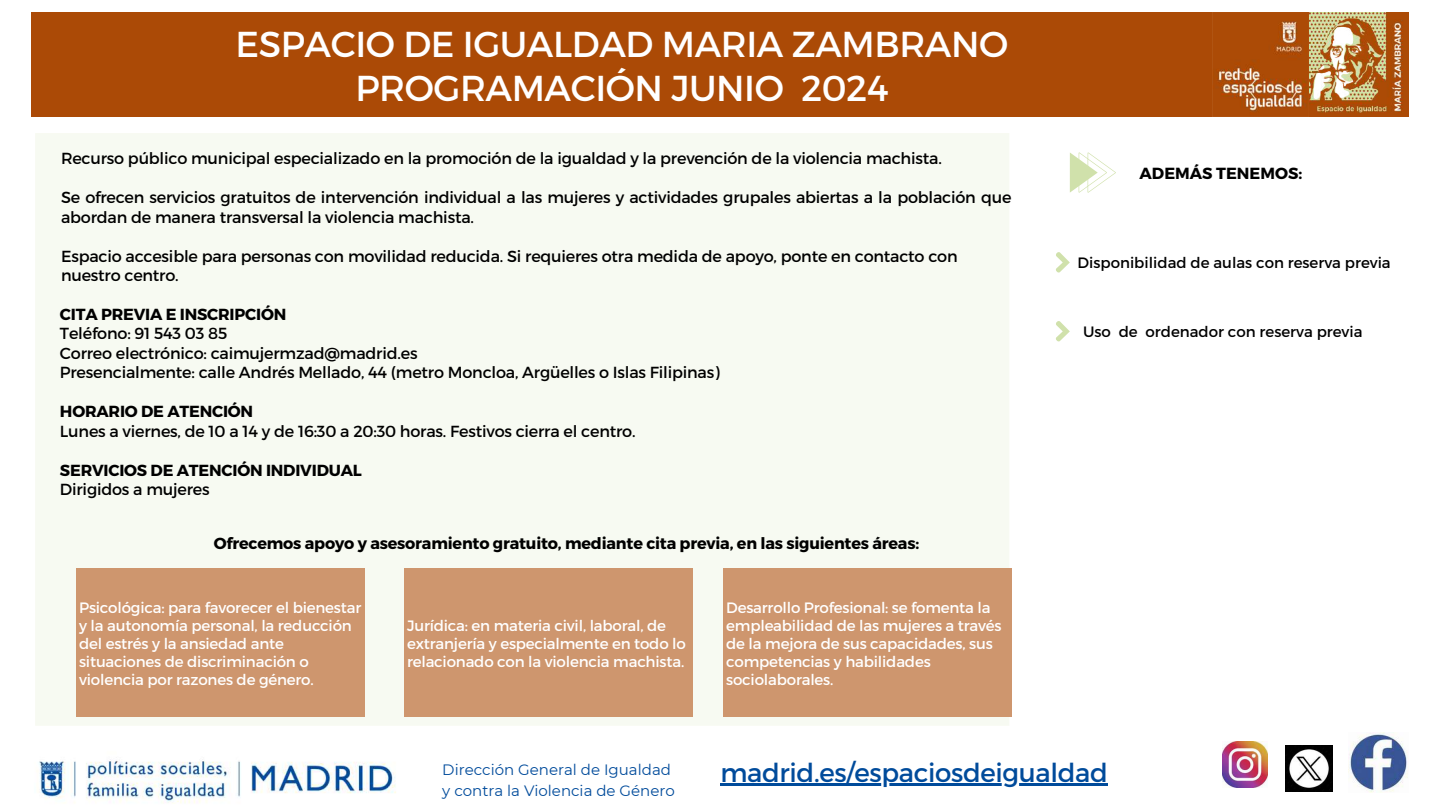
<style>
.page{position:relative;width:1440px;height:810px;background:#fff}
.page>*{position:absolute;margin:0;border:0;box-sizing:border-box;transform-origin:0 0}
.t1{font:36px/44.2px "Montserrat";letter-spacing:-.01em;color:#fff;text-align:center}
.t2{font:26px "Montserrat";letter-spacing:-.01em;color:#004b9b}
.t3{font:700 16.1px "Montserrat";color:#000}
.t4{font:16px/19.5px "Montserrat";letter-spacing:-.01em;color:#000}
.t5{font:700 16px "Montserrat";letter-spacing:-.01em;color:#000}
.t6{font:15px/18px "Montserrat";letter-spacing:-.01em;color:#fff}
.t7{font:15px "Montserrat";color:#000}
.t8{font:15px/21px "Montserrat";color:#004b9b}
</style>
<div class="page">
<div style="left:32px;top:12px;width:1180px;height:105px;background:#ab4a06"></div>
<img style="left:1212px;top:12px;width:196px;height:105px">
<svg style="left:1070px;top:152px;width:46px;height:41px"></svg>
<svg style="left:1056px;top:252px;width:14px;height:21px"></svg>
<svg style="left:1056px;top:321px;width:14px;height:21px"></svg>
<div style="left:35px;top:133px;width:977px;height:593px;background:#f7faf2"></div>
<div style="left:76px;top:569px;width:288px;height:148px;background:#ce966e"></div>
<div style="left:404px;top:569px;width:288px;height:148px;background:#ce966e"></div>
<div style="left:723px;top:569px;width:288px;height:148px;background:#ce966e"></div>
<img style="left:39px;top:759px;width:357px;height:44px">
<hr style="left:720px;top:783px;width:388px;height:2px;background:#004b9b">
<img style="left:1223px;top:742px;width:44px;height:45px">
<img style="left:1348px;top:732px;width:60px;height:60px">
<img style="left:1286px;top:745px;width:46px;height:47px">
<h1 class="t1" style="left:236px;top:20px;width:774px">ESPACIO DE IGUALDAD MARIA ZAMBRANO<br>PROGRAMACIÓN JUNIO 2024</h1>
<p class="t4" style="left:61px;top:148px;width:882px">Recurso público municipal especializado en la promoción de la igualdad y la prevención de la violencia machista.</p>
<p class="t4" style="left:61px;top:187px;width:952px">Se ofrecen servicios gratuitos de intervención individual a las mujeres y actividades grupales abiertas a la población que abordan de manera transversal la violencia machista.</p>
<p class="t4" style="left:61px;top:246px;width:898px">Espacio accesible para personas con movilidad reducida. Si requieres otra medida de apoyo, ponte en contacto con nuestro centro.</p>
<p class="t5" style="left:60px;top:304px;width:228px">CITA PREVIA E INSCRIPCIÓN</p>
<p class="t4" style="left:60px;top:323px;width:661px">Teléfono: 91 543 03 85<br>Correo electrónico: caimujermzad@madrid.es<br>Presencialmente: calle Andrés Mellado, 44 (metro Moncloa, Argüelles o Islas Filipinas)</p>
<p class="t5" style="left:60px;top:401px;width:195px">HORARIO DE ATENCIÓN</p>
<p class="t4" style="left:60px;top:420px;width:577px">Lunes a viernes, de 10 a 14 y de 16:30 a 20:30 horas. Festivos cierra el centro.</p>
<p class="t5" style="left:60px;top:460px;width:303px">SERVICIOS DE ATENCIÓN INDIVIDUAL</p>
<p class="t4" style="left:60px;top:479px;width:151px">Dirigidos a mujeres</p>
<p class="t5" style="left:214px;top:533px;width:707px">Ofrecemos apoyo y asesoramiento gratuito, mediante cita previa, en las siguientes áreas:</p>
<p class="t6" style="left:79px;top:598px;width:284px">Psicológica: para favorecer el bienestar y la autonomía personal, la reducción del estrés y la ansiedad ante situaciones de discriminación o violencia por razones de género.</p>
<p class="t6" style="left:407px;top:616px;width:280px">Jurídica: en materia civil, laboral, de extranjería y especialmente en todo lo relacionado con la violencia machista.</p>
<p class="t6" style="left:726px;top:598px;width:277px">Desarrollo Profesional: se fomenta la empleabilidad de las mujeres a través de la mejora de sus capacidades, sus competencias y habilidades sociolaborales.</p>
<p class="t3" style="left:1140px;top:162px;width:164px">ADEMÁS TENEMOS:</p>
<p class="t7" style="left:1078px;top:253px;width:315px">Disponibilidad de aulas con reserva previa</p>
<p class="t7" style="left:1083px;top:322px;width:281px">Uso de ordenador con reserva previa</p>
<p class="t8" style="left:442px;top:759px;width:234px">Dirección General de Igualdad y contra la Violencia de Género</p>
<h2 class="t2" style="left:720px;top:756px;width:389px">madrid.es/espaciosdeigualdad</h2>
</div>
